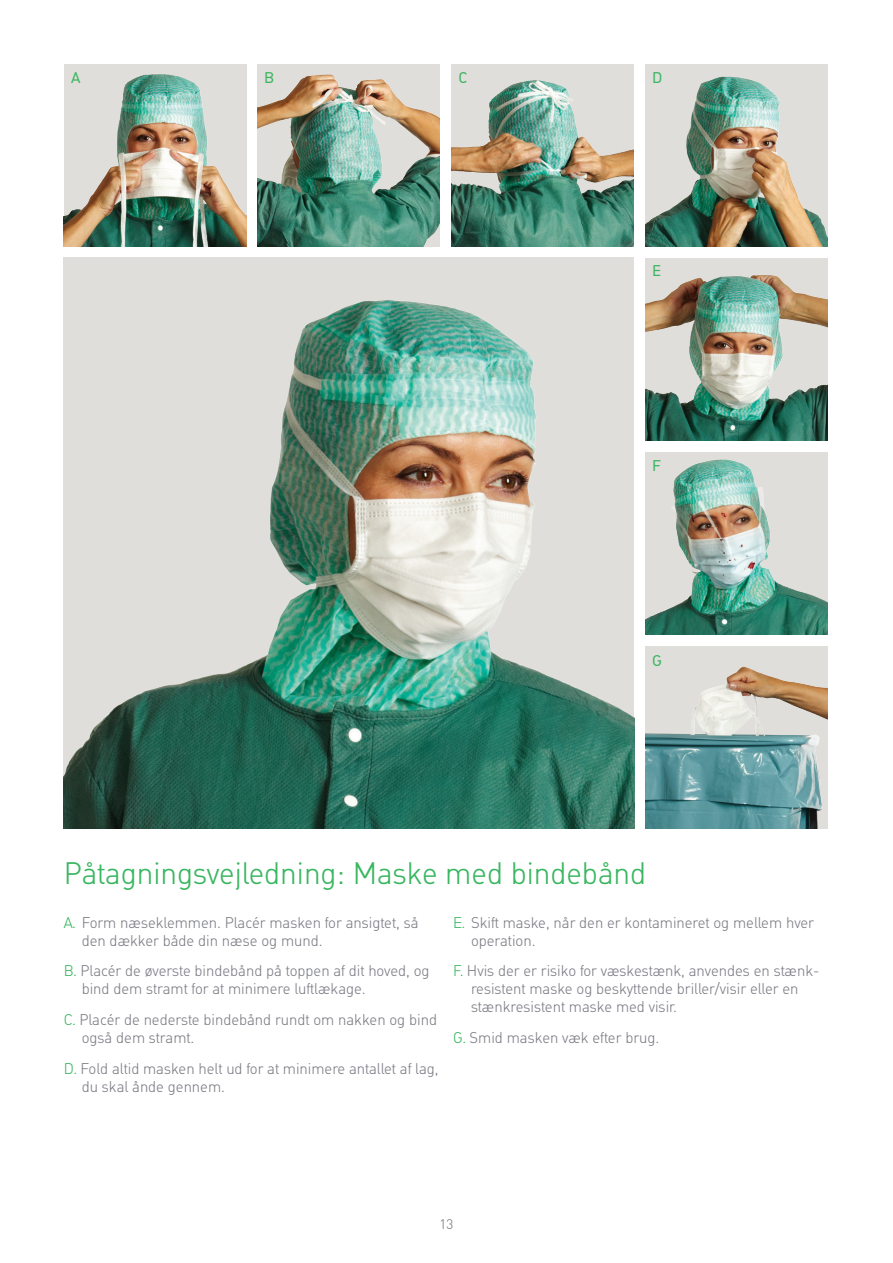
<style>
.page{position:relative;width:893px;height:1263px;background:#fff}
.page>*{position:absolute;margin:0;border:0;box-sizing:border-box;transform-origin:0 0}
.Header_1_Donning_gui{font:300 30px "Molnlycke Din";color:#39b660}
.Body_Bullets_Donning{font:300 15px/18px "Molnlycke Din";color:#7c7d85}
.Bokstav{font:15px "Molnlycke Din";color:#39b660}
.t1{font:300 13.5px "Molnlycke Din";color:#7c7d85}
.s1{color:#39b660}
</style>
<div class="page">
<img style="left:64px;top:258px;width:570px;height:571px">
<img style="left:257px;top:64px;width:183px;height:182px">
<img style="left:64px;top:64px;width:182px;height:182px">
<img style="left:451px;top:64px;width:183px;height:182px">
<img style="left:645px;top:64px;width:183px;height:182px">
<img style="left:645px;top:452px;width:183px;height:182px">
<img style="left:645px;top:646px;width:183px;height:183px">
<img style="left:645px;top:258px;width:183px;height:182px">
<div style="left:652px;top:460px;width:20px;height:12px;background:#e0dedb"></div>
<div style="left:652px;top:655px;width:20px;height:12px;background:#e0dedb"></div>
<p class="Bokstav" style="left:71px;top:68px;width:11px">A</p>
<p class="Bokstav" style="left:264px;top:68px;width:12px">B</p>
<p class="Bokstav" style="left:458px;top:68px;width:10px">C</p>
<p class="Bokstav" style="left:652px;top:68px;width:12px">D</p>
<p class="Bokstav" style="left:652px;top:262px;width:10px">E</p>
<p class="Bokstav" style="left:652px;top:457px;width:10px">F</p>
<p class="Bokstav" style="left:652px;top:652px;width:11px">G</p>
<p class="Header_1_Donning_gui" style="left:64px;top:856px;width:584px">Påtagningsvejledning: Maske med bindebånd</p>
<p class="Body_Bullets_Donning" style="left:82px;top:913px;width:338px;text-indent:-18px"><span class="s1">A.</span> Form næseklemmen. Placér masken for ansigtet, så den dækker både din næse og mund.</p>
<p class="Body_Bullets_Donning" style="left:82px;top:962px;width:349px;text-indent:-18px"><span class="s1">B.</span> Placér de øverste bindebånd på toppen af dit hoved, og bind dem stramt for at minimere luftlækage.</p>
<p class="Body_Bullets_Donning" style="left:82px;top:1011px;width:357px;text-indent:-18px"><span class="s1">C.</span> Placér de nederste bindebånd rundt om nakken og bind også dem stramt.</p>
<p class="Body_Bullets_Donning" style="left:82px;top:1060px;width:358px;text-indent:-18px"><span class="s1">D.</span> Fold altid masken helt ud for at minimere antallet af lag, du skal ånde gennem.</p>
<p class="Body_Bullets_Donning" style="left:471px;top:913px;width:344px;text-indent:-18px"><span class="s1">E.</span> Skift maske, når den er kontamineret og mellem hver operation.</p>
<p class="Body_Bullets_Donning" style="left:471px;top:962px;width:350px;text-indent:-18px"><span class="s1">F.</span> Hvis der er risiko for væskestænk, anvendes en stænk&shy;resistent maske og beskyttende briller/visir eller en stænkresistent maske med visir.</p>
<p class="Body_Bullets_Donning" style="left:453px;top:1029px;width:208px"><span class="s1">G.</span> Smid masken væk efter brug.</p>
<p class="t1" style="left:440px;top:1216px;width:15px">13</p>
</div>
